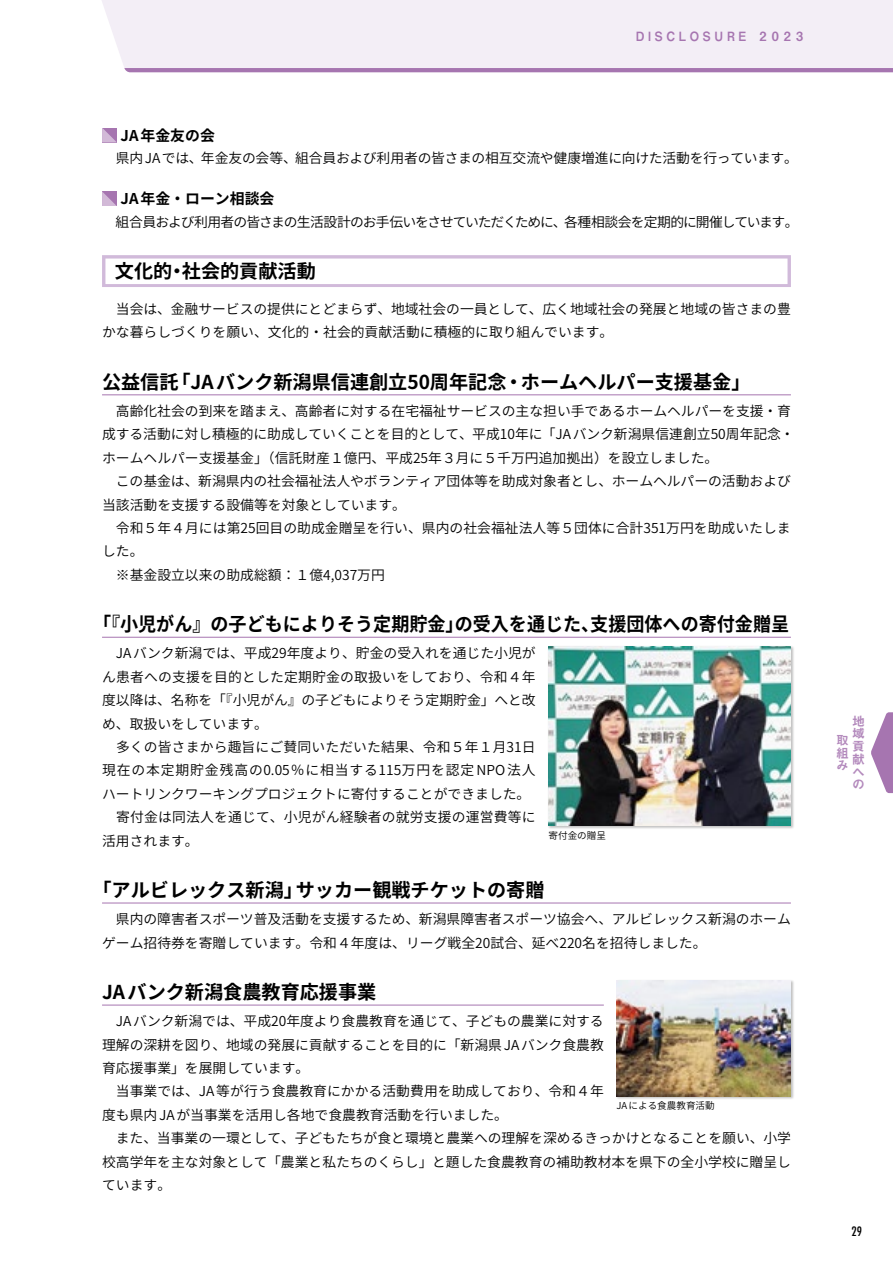
<style>
.page{position:relative;width:893px;height:1263px;background:#fff}
.page>*{position:absolute;margin:0;border:0;box-sizing:border-box;transform-origin:0 0}
.t1{font:700 19.2px "Noto Sans CJ Kjp";color:#000}
.t2{font:700 19.2px "Noto Sans CJ Kjp";color:#000;scale:.94 1}
.t3{font:700 18.9px "Noto Sans CJ Kjp";color:#000}
.t4{font:700 14.85px "Noto Sans CJ Kjp";color:#000}
.t5{font:600 13.65px/23.4px "Noto Sans CJ Kjp";color:#000}
.t6{font:600 13.65px "Noto Sans CJ Kjp";letter-spacing:-.065em;color:#000}
.t7{font:12.75px "Midashi Go Pr 6 N MB31";letter-spacing:.325em;color:#a675b0;scale:.9 1}
.t8{font:12.75px/12.8px "Midashi Go Pr 6 N MB31";color:#b389bc;text-align:justify}
.t9{font:500 condensed 12.6px "Futura";color:#000}
.t10{font:600 9.6px "Noto Sans CJ Kjp";color:#000}
</style>
<div class="page">
<svg style="left:871px;top:712px;width:22px;height:81px"></svg>
<div style="left:102px;top:0;width:791px;height:68px;background:#f3eef6"></div>
<hr style="left:124px;top:68px;width:769px;height:4px;background:#a675b0">
<div style="left:102px;top:255px;width:689px;height:32px;background:linear-gradient(to right,#d1bada,#d1bada)"></div>
<div style="left:105px;top:259px;width:682px;height:25px;background:#fff"></div>
<hr style="left:102px;top:394px;width:689px;height:1px;background:#a675b0">
<hr style="left:102px;top:637px;width:689px;height:1px;background:#a675b0">
<hr style="left:102px;top:902px;width:689px;height:1px;background:#a675b0">
<hr style="left:102px;top:1005px;width:502px;height:1px;background:#a675b0">
<svg style="left:102px;top:128px;width:15px;height:14px"></svg>
<svg style="left:102px;top:191px;width:15px;height:15px"></svg>
<div style="left:548px;top:646px;width:247px;height:184px;background:#000;opacity:.25"></div>
<img style="left:549px;top:646px;width:242px;height:180px">
<div style="left:616px;top:979px;width:178px;height:121px;background:#000;opacity:.25"></div>
<img style="left:617px;top:980px;width:174px;height:116px">
<p class="t7" style="left:636px;top:26px;width:188px">DISCLOSURE 2023</p>
<p class="t4" style="left:121px;top:127px;width:96px">JA 年金友の会</p>
<p class="t5" style="left:102px;top:147px;width:697px">　県内 JAでは、年金友の会等、組合員および利用者の皆さまの相互交流や健康増進に向けた活動を行っています。</p>
<p class="t4" style="left:121px;top:191px;width:155px">JA 年金・ローン相談会</p>
<p class="t6" style="left:102px;top:214px;width:698px">　組合員および利用者の皆さまの生活設計のお手伝いをさせていただくために、各種相談会を定期的に開催しています。</p>
<h2 class="t3" style="left:115px;top:261px;width:202px">文化的・社会的貢献活動</h2>
<p class="t5" style="left:102px;top:298px;width:690px">　当会は、金融サービスの提供にとどまらず、地域社会の一員として、広く地域社会の発展と地域の皆さまの豊かな暮らしづくりを願い、文化的・社会的貢献活動に積極的に取り組んでいます。</p>
<h1 class="t1" style="left:102px;top:371px;width:650px">公益信託「JA バンク新潟県信連創立50周年記念・ホームヘルパー支援基金」</h1>
<p class="t5" style="left:102px;top:400px;width:694px">　高齢化社会の到来を踏まえ、高齢者に対する在宅福祉サービスの主な担い手であるホームヘルパーを支援・育成する活動に対し積極的に助成していくことを目的として、平成10年に「JAバンク新潟県信連創立50周年記念・ホームヘルパー支援基金」（信託財産１億円、平成25年３月に５千万円追加拠出）を設立しました。<br>　この基金は、新潟県内の社会福祉法人やボランティア団体等を助成対象者とし、ホームヘルパーの活動および当該活動を支援する設備等を対象としています。<br>　令和５年４月には第25回目の助成金贈呈を行い、県内の社会福祉法人等５団体に合計351万円を助成いたしました。<br>　※基金設立以来の助成総額：１億4,037万円</p>
<h1 class="t2" style="left:93px;top:613px;width:742px">「『小児がん』の子どもによりそう定期貯金」の受入を通じた、支援団体への寄付金贈呈</h1>
<p class="t5" style="left:102px;top:642px;width:435px">　JAバンク新潟では、平成29年度より、貯金の受入れを通じた小児がん患者への支援を目的とした定期貯金の取扱いをしており、令和４年度以降は、名称を「『小児がん』の子どもによりそう定期貯金」へと改め、取扱いをしています。<br>　多くの皆さまから趣旨にご賛同いただいた結果、令和５年１月31日現在の本定期貯金残高の0.05％に相当する115万円を認定NPO法人ハートリンクワーキングプロジェクトに寄付することができました。　寄付金は同法人を通じて、小児がん経験者の就労支援の運営費等に活用されます。</p>
<h1 class="t1" style="left:92px;top:879px;width:454px">「アルビレックス新潟」サッカー観戦チケットの寄贈</h1>
<p class="t5" style="left:102px;top:908px;width:690px">　県内の障害者スポーツ普及活動を支援するため、新潟県障害者スポーツ協会へ、アルビレックス新潟のホームゲーム招待券を寄贈しています。令和４年度は、リーグ戦全20試合、延べ220名を招待しました。</p>
<h1 class="t1" style="left:102px;top:981px;width:276px">JA バンク新潟食農教育応援事業</h1>
<p class="t5" style="left:102px;top:1010px;width:690px">　JAバンク新潟では、平成20年度より食農教育を通じて、子どもの農業に対する<br>理解の深耕を図り、地域の発展に貢献することを目的に「新潟県 JAバンク食農教<br>育応援事業」を展開しています。<br>　当事業では、JA等が行う食農教育にかかる活動費用を助成しており、令和４年<br>度も県内 JAが当事業を活用し各地で食農教育活動を行いました。<br>　また、当事業の一環として、子どもたちが食と環境と農業への理解を深めるきっかけとなることを願い、小学校高学年を主な対象として「農業と私たちのくらし」と題した食農教育の補助教材本を県下の全小学校に贈呈しています。</p>
<p class="t10" style="left:549px;top:829px;width:59px">寄付金の贈呈</p>
<p class="t10" style="left:617px;top:1100px;width:100px">JAによる食農教育活動</p>
<p class="t8" style="left:852px;top:714px;width:14px">地域貢献への</p>
<p class="t8" style="left:836px;top:733px;width:14px">取組み</p>
<p class="t9" style="left:851px;top:1223px;width:12px">29</p>
</div>
